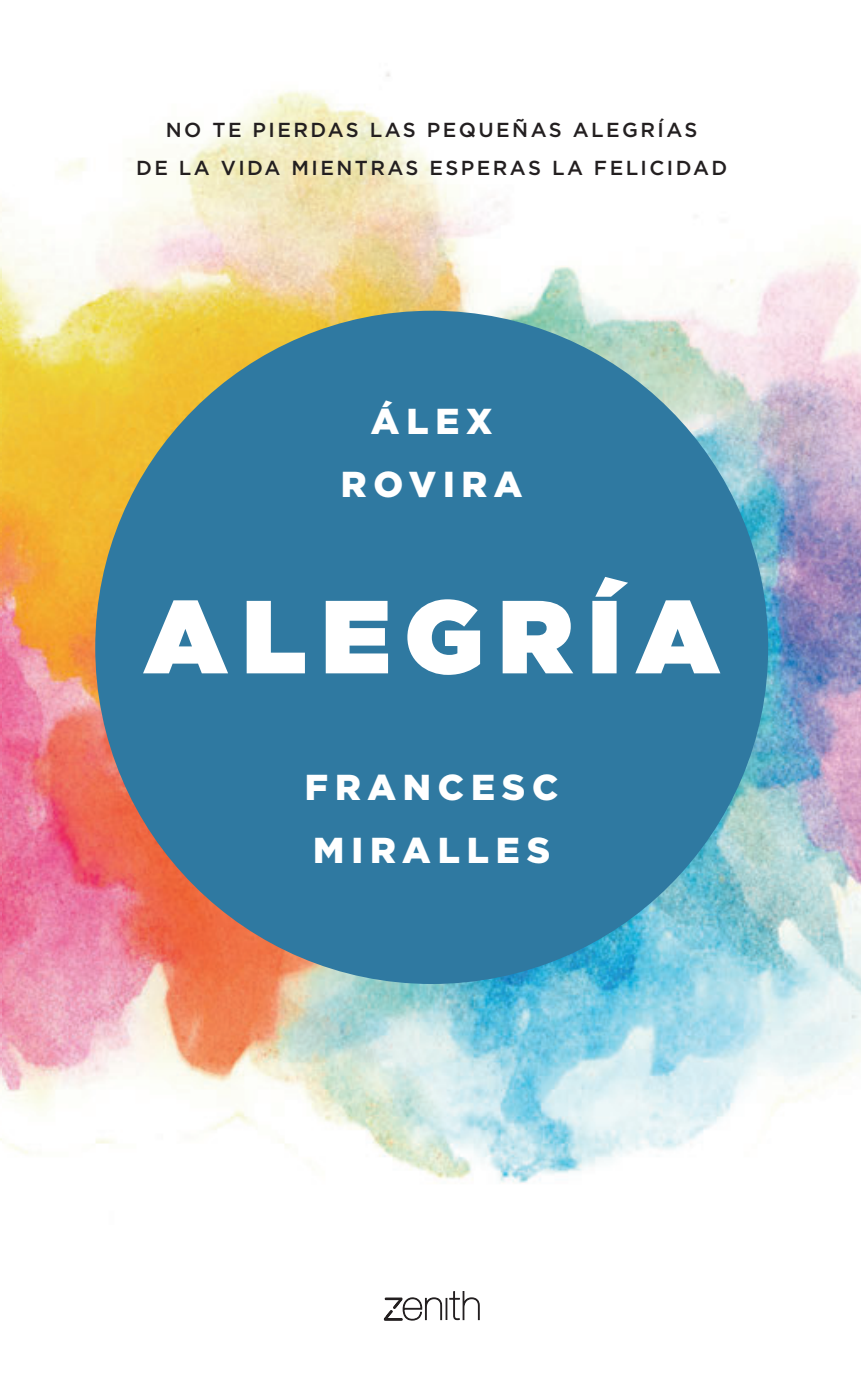
<style>
.page{position:relative;width:861px;height:1384px;background:#fff}
.page>*{position:absolute;margin:0;border:0;box-sizing:border-box;transform-origin:0 0}
.t1{font:900 103.5px "Gotham HTF";letter-spacing:.15em;color:#fff}
.t2{font:900 36px/63px "Gotham HTF";letter-spacing:.19em;color:#fff}
.t3{font:500 20.25px/38.2px "Gotham HTF";letter-spacing:.12em;color:#231f20;text-align:center}
</style>
<div class="page">
<img style="left:2px;top:72px;width:859px;height:1111px">
<img style="left:0;top:201px;width:2px;height:940px">
<div style="left:95px;top:311px;width:673px;height:672px;background:#2f79a1;border-radius:50%"></div>
<svg style="left:383px;top:1291px;width:97px;height:30px"></svg>
<p class="t3" style="left:136px;top:110px;width:593px">NO TE PIERDAS LAS PEQUEÑAS ALEGRÍAS<br>DE LA VIDA MIENTRAS ESPERAS LA FELICIDAD</p>
<h2 class="t2" style="left:341px;top:389px;width:183px;text-align:center">ÁLEX<br>ROVIRA</h2>
<h1 class="t1" style="left:144px;top:577px;width:577px">ALEGRÍA</h1>
<h2 class="t2" style="left:305px;top:755px;width:255px">FRANCESC<br>MIRALLES</h2>
</div>
